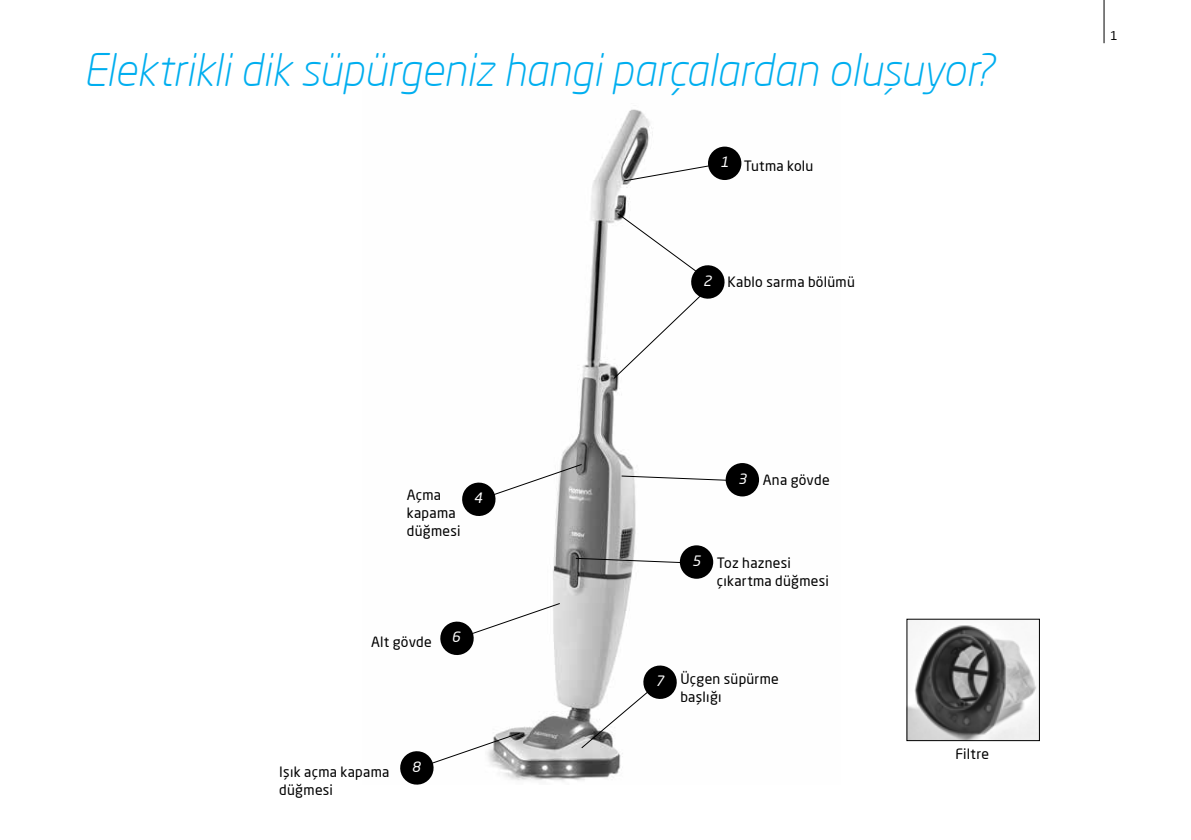
<style>
.page{position:relative;width:1191px;height:840px;background:#fff}
.page>*{position:absolute;margin:0;border:0;box-sizing:border-box;transform-origin:0 0}
.t1{font:italic 300 44px "Neo Sans Pro";letter-spacing:-.005em;color:#00aeef}
.t2{font:14px/18px "Neo Sans Pro";letter-spacing:.02em;color:#000}
.t3{font:italic 14px "Neo Sans Pro";color:#fff}
.t4{font:12px "Neo Sans Pro";color:#000}
</style>
<div class="page">
<hr style="left:1103px;top:0;width:1px;height:43px;background:#000">
<img style="left:501px;top:109px;width:259px;height:672px">
<svg style="left:462px;top:463px;width:120px;height:55px"></svg>
<svg style="left:623px;top:164px;width:92px;height:17px"></svg>
<div style="left:708px;top:146px;width:33px;height:34px;background:#000;border-radius:50%"></div>
<div style="left:725px;top:463px;width:34px;height:33px;background:#000;border-radius:50%"></div>
<svg style="left:621px;top:475px;width:106px;height:6px"></svg>
<svg style="left:581px;top:663px;width:98px;height:85px"></svg>
<div style="left:680px;top:545px;width:33px;height:33px;background:#000;border-radius:50%"></div>
<svg style="left:575px;top:557px;width:106px;height:6px"></svg>
<svg style="left:613px;top:212px;width:113px;height:167px"></svg>
<svg style="left:440px;top:602px;width:120px;height:55px"></svg>
<img style="left:908px;top:620px;width:129px;height:118px">
<svg style="left:400px;top:732px;width:120px;height:53px"></svg>
<h1 class="t1" style="left:83px;top:43px;width:912px">Elektrikli dik süpürgeniz hangi parçalardan oluşuyor?</h1>
<p class="t2" style="left:407px;top:485px;width:55px">Açma kapama düğmesi</p>
<p class="t3" style="left:474px;top:489px;width:10px">4</p>
<p class="t2" style="left:371px;top:632px;width:62px">Alt gövde</p>
<p class="t3" style="left:452px;top:628px;width:10px">6</p>
<p class="t2" style="left:279px;top:761px;width:112px">Işık açma kapama düğmesi</p>
<p class="t3" style="left:412px;top:757px;width:10px">8</p>
<p class="t2" style="left:720px;top:156px;width:94px"><sup>1</sup> Tutma kolu</p>
<p class="t3" style="left:703px;top:272px;width:10px">2</p>
<p class="t2" style="left:727px;top:272px;width:129px">Kablo sarma bölümü</p>
<p class="t3" style="left:738px;top:469px;width:10px">3</p>
<p class="t2" style="left:762px;top:470px;width:68px">Ana gövde</p>
<p class="t3" style="left:692px;top:552px;width:10px">5</p>
<p class="t2" style="left:717px;top:553px;width:114px">Toz haznesi çıkartma düğmesi</p>
<p class="t3" style="left:655px;top:672px;width:10px">7</p>
<p class="t2" style="left:680px;top:669px;width:100px">Üçgen süpürme başlığı</p>
<p class="t2" style="left:955px;top:744px;width:35px">Filtre</p>
<p class="t4" style="left:1110px;top:28px;width:9px">1</p>
</div>
